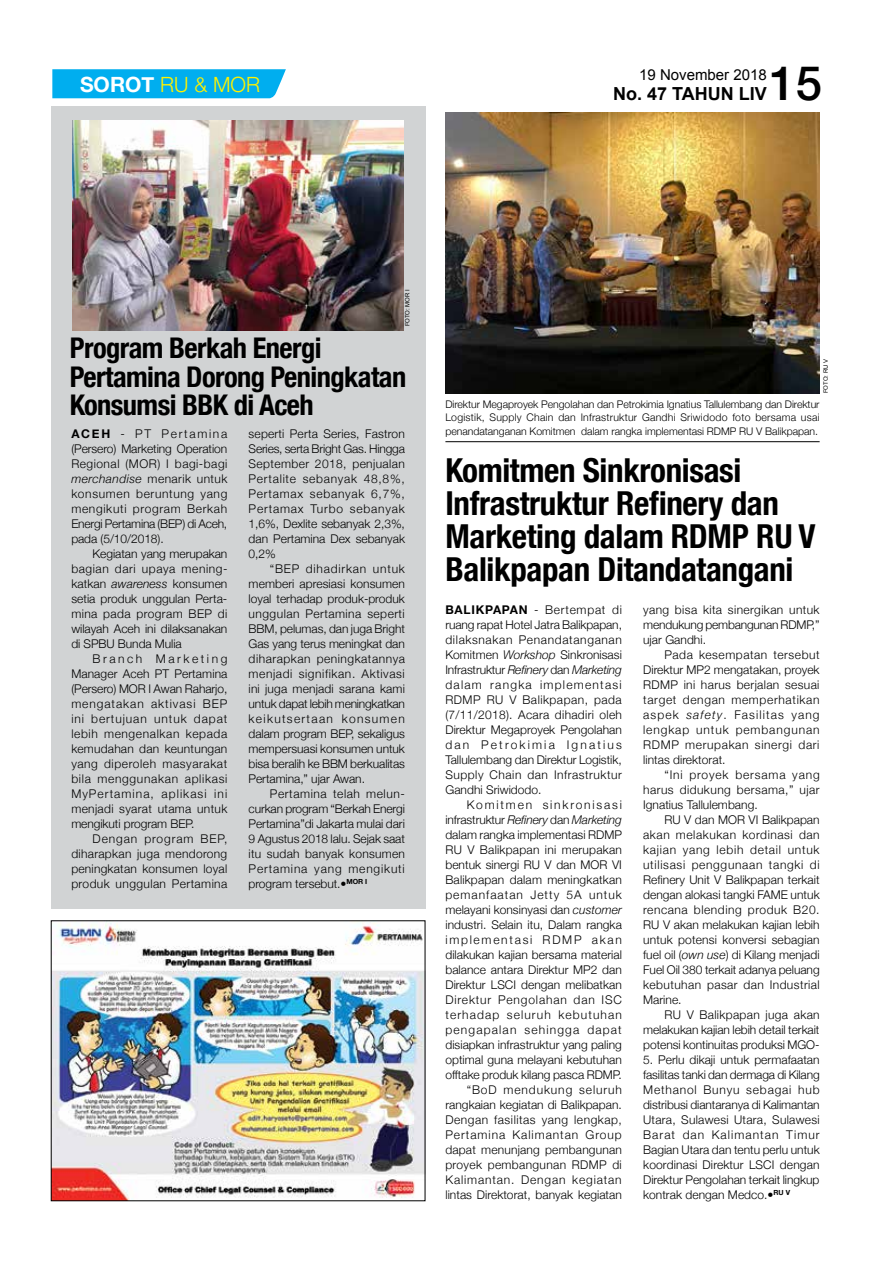
<style>
.page{position:relative;width:893px;height:1263px;background:#fff}
.page>*{position:absolute;margin:0;border:0;box-sizing:border-box;transform-origin:0 0}
.t1{font:500 47.25px "Helvetica Neue";color:#000}
.t2{font:700 condensed 33px/33px "Helvetica Neue";letter-spacing:-.01em;color:#000}
.t3{font:700 condensed 28.5px/28.5px "Helvetica Neue";letter-spacing:-.02em;color:#000}
.t4{font:300 21px "Helvetica Neue";color:#fff200}
.t5{font:700 18px "Arial";color:#000}
.t6{font:15px "Arial";color:#000}
.t7{font:300 12px/15px "Helvetica Neue";letter-spacing:.005em;color:#000;text-align:justify}
.t8{font:700 12px "Helvetica Neue";color:#000}
.t9{font:300 10.5px/13.5px "Helvetica Neue";letter-spacing:-.005em;color:#000;text-align:justify}
.t10{font:6px "Arial";color:#000}
.s1{font-weight:700;color:#fff}
.s2{font-weight:700}
.s3{font-style:italic}
</style>
<div class="page">
<svg style="left:52px;top:69px;width:234px;height:30px;background:#0fb2ef"></svg>
<div style="left:51px;top:106px;width:374px;height:802px;background:#d1d3d4"></div>
<img style="left:53px;top:922px;width:370px;height:277px">
<img style="left:445px;top:113px;width:375px;height:280px">
<hr style="left:445px;top:441px;width:375px;height:1px;background:#000">
<img style="left:72px;top:121px;width:332px;height:210px">
<h3 class="t4" style="left:80px;top:68px;width:182px"><span class="s1">SOROT</span> RU &amp; MOR</h3>
<h1 class="t1" style="left:769px;top:45px;width:54px">15</h1>
<p class="t6" style="left:639px;top:65px;width:129px">19 November 2018</p>
<h3 class="t5" style="left:613px;top:82px;width:155px">No. 47 TAHUN LIV</h3>
<p class="t10" style="left:403px;top:326px;width:39px;rotate:-90deg">foto: mor i</p>
<h3 class="t3" style="left:70px;top:332px;width:338px">Program Berkah Energi<br>Pertamina Dorong Peningkatan<br>Konsumsi BBK di Aceh</h3>
<p class="t7" style="left:71px;top:425px;width:158px"><span class="s2">ACEH</span> - PT Pertamina (Persero) Marketing Operation Regional (MOR) I bagi-bagi <span class="s3">merchandise</span> menarik untuk konsumen beruntung yang mengikuti program Berkah Energi Pertamina (BEP) di Aceh, pada (5/10/2018).</p>
<p class="t7" style="left:71px;top:545px;width:158px;text-align:left;text-indent:21px">Kegiatan yang merupakan bagian dari upaya mening&shy;katkan <span class="s3">awareness</span> konsumen setia produk unggulan Perta&shy;mina pada program BEP di wilayah Aceh ini dilaksanakan di SPBU Bunda Mulia</p>
<p class="t7" style="left:71px;top:650px;width:158px;text-indent:21px">Branch Marketing Manager Aceh PT Pertamina (Persero) MOR I Awan Raharjo, mengatakan aktivasi BEP ini bertujuan untuk dapat lebih mengenalkan kepada kemudahan dan keuntungan yang diperoleh masyarakat bila menggunakan aplikasi MyPertamina, aplikasi ini menjadi syarat utama untuk mengikuti program BEP.</p>
<p class="t7" style="left:71px;top:830px;width:158px;text-indent:21px">Dengan program BEP, diharapkan juga mendorong peningkatan konsumen loyal produk unggulan Pertamina</p>
<p class="t7" style="left:249px;top:425px;width:158px">seperti Perta Series, Fastron Series, serta Bright Gas. Hingga September 2018, penjualan Pertalite sebanyak 48,8%, Pertamax sebanyak 6,7%, Pertamax Turbo sebanyak 1,6%, Dexlite sebanyak 2,3%, dan Pertamina Dex sebanyak 0,2%</p>
<p class="t7" style="left:249px;top:560px;width:158px;text-indent:21px">“BEP dihadirkan untuk memberi apresiasi konsumen loyal terhadap produk-produk unggulan Pertamina seperti BBM, pelumas, dan juga Bright Gas yang terus meningkat dan diharapkan peningkatannya menjadi signifikan. Aktivasi ini juga menjadi sarana kami untuk dapat lebih meningkatkan keikutsertaan konsumen dalam program BEP, sekaligus mempersuasi konsumen untuk bisa beralih ke BBM berkualitas Pertamina,” ujar Awan.</p>
<p class="t7" style="left:249px;top:785px;width:158px;text-align:left;text-indent:21px">Pertamina telah melun&shy;curkan program “Berkah Energi<br>Pertamina”di Jakarta mulai dari<br>9 Agustus 2018 lalu. Sejak saat itu sudah banyak konsumen<br>Pertamina yang mengikuti program tersebut.•<sup>MOR</sup> <sup>I</sup></p>
<p class="t10" style="left:822px;top:393px;width:36px;rotate:-90deg">foto: ru v</p>
<p class="t9" style="left:445px;top:397px;width:376px">Direktur Megaproyek Pengolahan dan Petrokimia Ignatius Tallulembang dan Direktur Logistik, Supply Chain dan Infrastruktur Gandhi Sriwidodo foto bersama usai penandatanganan Komitmen dalam rangka implementasi RDMP RU V Balikpapan.</p>
<h2 class="t2" style="left:445px;top:452px;width:371px">Komitmen Sinkronisasi<br>Infrastruktur Refinery dan<br>Marketing dalam RDMP RU V<br>Balikpapan Ditandatangani</h2>
<p class="t8" style="left:445px;top:600px;width:27px">BALIKP</p>
<p class="t7" style="left:445px;top:602px;width:178px;text-indent:48px"><span class="s2">APAN</span> - Bertempat di ruang rapat Hotel Jatra Balikpapan, dilaksnakan Penandatanganan Komitmen <span class="s3">Workshop</span> Sinkronisasi Infrastruktur <span class="s3">Refinery</span> dan <span class="s3">Marketing </span>dalam rangka implementasi RDMP RU V Balikpapan, pada (7/11/2018). Acara dihadiri oleh Direktur Megaproyek Pengolahan dan Petrokimia Ignatius Tallulembang dan Direktur Logistik, Supply Chain dan Infrastruktur Gandhi Sriwidodo.</p>
<p class="t7" style="left:445px;top:797px;width:178px;text-align:right">Komitmen sinkronisasi infrastruktur <span class="s3">Refinery</span> dan <span class="s3">Marketing </span>dalam rangka implementasi RDMP<br>RU V Balikpapan ini merupakan bentuk sinergi RU V dan MOR VI<br>Balikpapan dalam meningkatkan pemanfaatan Jetty 5A untuk melayani konsinyasi dan <span class="s3">customer </span>industri. Selain itu, Dalam rangka implementasi RDMP akan dilakukan kajian bersama material balance antara Direktur MP2 dan<br>Direktur LSCI dengan melibatkan<br>Direktur Pengolahan dan ISC terhadap seluruh kebutuhan pengapalan sehingga dapat disiapkan infrastruktur yang paling optimal guna melayani kebutuhan offtake produk kilang pasca RDMP. “BoD mendukung seluruh rangkaian kegiatan di Balikpapan.<br>Dengan fasilitas yang lengkap,<br>Pertamina Kalimantan Group dapat menunjang pembangunan proyek pembangunan RDMP di<br>Kalimantan. Dengan kegiatan lintas Direktorat, banyak kegiatan</p>
<p class="t7" style="left:643px;top:602px;width:178px">yang bisa kita sinergikan untuk mendukung pembangunan RDMP,” ujar Gandhi.</p>
<p class="t7" style="left:643px;top:647px;width:178px;text-indent:21px">Pada kesempatan tersebut Direktur MP2 mengatakan, proyek RDMP ini harus berjalan sesuai target dengan memperhatikan aspek <span class="s3">safety</span>. Fasilitas yang lengkap untuk pembangunan RDMP merupakan sinergi dari lintas direktorat.</p>
<p class="t7" style="left:643px;top:767px;width:178px;text-indent:21px">“Ini proyek bersama yang harus didukung bersama,” ujar Ignatius Tallulembang.</p>
<p class="t7" style="left:643px;top:812px;width:178px;text-indent:21px">RU V dan MOR VI Balikpapan akan melakukan kordinasi dan kajian yang lebih detail untuk utilisasi penggunaan tangki di Refinery Unit V Balikpapan terkait dengan alokasi tangki FAME untuk rencana blending produk B20.<br>RU V akan melakukan kajian lebih untuk potensi konversi sebagian fuel oil (<span class="s3">own use</span>) di Kilang menjadi Fuel Oil 380 terkait adanya peluang kebutuhan pasar dan Industrial Marine.</p>
<p class="t7" style="left:643px;top:1007px;width:178px;text-indent:21px">RU V Balikpapan juga akan melakukan kajian lebih detail terkait potensi kontinuitas produksi MGO-</p>
<p class="t7" style="left:643px;top:1052px;width:178px">5. Perlu dikaji untuk permafaatan fasilitas tanki dan dermaga di Kilang Methanol Bunyu sebagai hub distribusi diantaranya di Kalimantan Utara, Sulawesi Utara, Sulawesi Barat dan Kalimantan Timur Bagian Utara dan tentu perlu untuk koordinasi Direktur LSCI dengan Direktur Pengolahan terkait lingkup kontrak dengan Medco.•<sup>RU</sup> <sup>V</sup></p>
</div>
